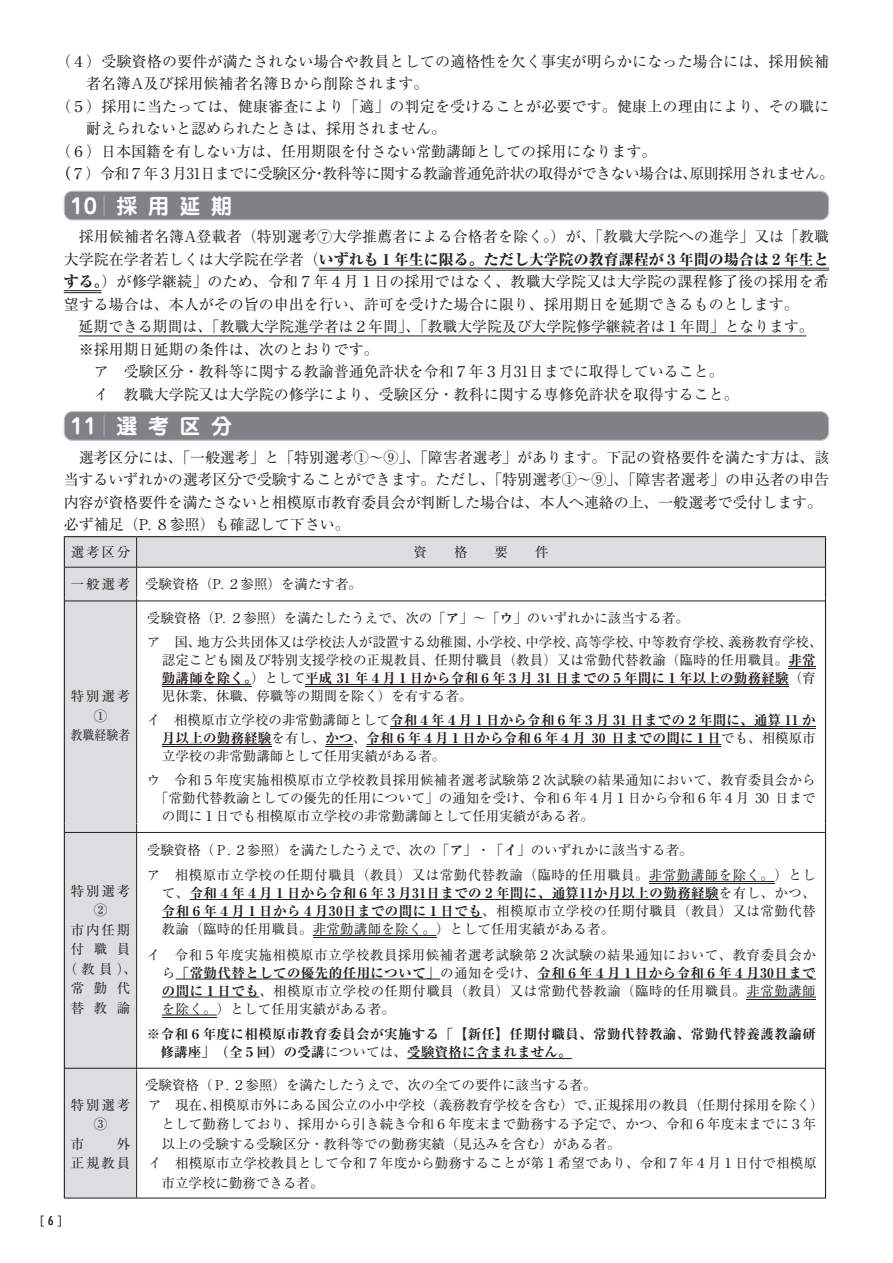
<style>
.page{position:relative;width:893px;height:1263px;background:#fff}
.page>*{position:absolute;margin:0;border:0;box-sizing:border-box;transform-origin:0 0}
.t1{font:700 21px "Jun 501 Pro";letter-spacing:.5em;color:#fff}
.t2{font:15px/22.5px "Ryumin Pro";color:#231f20;text-align:justify}
.t3{font:15px "Ryumin Pro";letter-spacing:-.04em;color:#231f20}
.t4{font:13.5px/18px "Ryumin Pro";letter-spacing:.01em;color:#231f20;text-align:justify}
.t5{font:700 expanded 13.5px/18px "Ryumin Pro";letter-spacing:.015em;color:#231f20;text-align:justify}
.t6{font:13.5px/25.5px "Ryumin Pro";letter-spacing:.035em;color:#231f20}
.t7{font:700 expanded 13.5px/18px "Ryumin Pro";letter-spacing:.035em;color:#231f20}
.t8{font:13.5px/19.5px "Ryumin Pro";letter-spacing:.3em;color:#231f20;text-align:center}
.t9{font:12px "Shin Go Pro";color:#231f20}
.s1{font-size:21.45px;color:#bcbdc0}
.s2{font-weight:800}
.s3{font-family:"Futura";font-weight:500;font-stretch:condensed}
.s4{font-weight:700;font-stretch:expanded}
.s5{font-weight:400;font-stretch:normal}
</style>
<div class="page">
<hr style="left:319px;top:268px;width:510px;height:1px;background:#231f20">
<hr style="left:319px;top:270px;width:510px;height:1px;background:#231f20">
<hr style="left:64px;top:290px;width:37px;height:1px;background:#231f20">
<hr style="left:64px;top:292px;width:37px;height:1px;background:#231f20">
<hr style="left:79px;top:336px;width:727px;height:1px;background:#231f20">
<div style="left:64px;top:191px;width:765px;height:29px;background:#808285;border-radius:8px"></div>
<div style="left:64px;top:191px;width:765px;height:29px;border:1px solid #bcbdc0;border-radius:8px"></div>
<div style="left:64px;top:412px;width:765px;height:28px;background:#808285;border-radius:8px"></div>
<div style="left:64px;top:411px;width:765px;height:30px;border:1px solid #bcbdc0;border-radius:8px"></div>
<svg style="left:65px;top:537px;width:760px;height:661px"></svg>
<hr style="left:64px;top:536px;width:73px;height:1px;background:#231f20">
<hr style="left:64px;top:537px;width:1px;height:30px;background:#231f20">
<hr style="left:137px;top:536px;width:689px;height:1px;background:#231f20">
<hr style="left:825px;top:537px;width:1px;height:30px;background:#231f20">
<hr style="left:64px;top:567px;width:1px;height:31px;background:#231f20">
<hr style="left:825px;top:567px;width:1px;height:31px;background:#231f20">
<hr style="left:64px;top:598px;width:1px;height:225px;background:#231f20">
<hr style="left:825px;top:598px;width:1px;height:225px;background:#231f20">
<hr style="left:64px;top:823px;width:1px;height:247px;background:#231f20">
<hr style="left:825px;top:823px;width:1px;height:247px;background:#231f20">
<hr style="left:64px;top:1070px;width:1px;height:128px;background:#231f20">
<hr style="left:825px;top:1070px;width:1px;height:128px;background:#231f20">
<hr style="left:136px;top:537px;width:1px;height:30px;background:#231f20">
<hr style="left:65px;top:567px;width:72px;height:1px;background:#231f20">
<hr style="left:137px;top:567px;width:688px;height:1px;background:#231f20">
<hr style="left:136px;top:567px;width:1px;height:30px;background:#231f20">
<hr style="left:65px;top:601px;width:72px;height:1px;background:#231f20">
<hr style="left:137px;top:601px;width:688px;height:1px;background:#231f20">
<hr style="left:136px;top:598px;width:1px;height:225px;background:#231f20">
<hr style="left:65px;top:832px;width:72px;height:1px;background:#231f20">
<hr style="left:137px;top:832px;width:688px;height:1px;background:#231f20">
<hr style="left:136px;top:823px;width:1px;height:247px;background:#231f20">
<hr style="left:65px;top:1068px;width:72px;height:1px;background:#231f20">
<hr style="left:137px;top:1068px;width:688px;height:1px;background:#231f20">
<hr style="left:136px;top:1070px;width:1px;height:128px;background:#231f20">
<hr style="left:64px;top:1198px;width:73px;height:1px;background:#231f20">
<hr style="left:137px;top:1198px;width:689px;height:1px;background:#231f20">
<hr style="left:649px;top:881px;width:125px;height:1px;background:#231f20">
<hr style="left:190px;top:899px;width:529px;height:1px;background:#231f20">
<hr style="left:162px;top:917px;width:320px;height:1px;background:#231f20">
<hr style="left:313px;top:935px;width:123px;height:1px;background:#231f20">
<hr style="left:176px;top:979px;width:264px;height:1px;background:#231f20">
<hr style="left:538px;top:979px;width:278px;height:1px;background:#231f20">
<hr style="left:162px;top:997px;width:97px;height:1px;background:#231f20">
<hr style="left:747px;top:997px;width:69px;height:1px;background:#231f20">
<hr style="left:162px;top:1015px;width:55px;height:1px;background:#231f20">
<hr style="left:407px;top:1058px;width:165px;height:1px;background:#231f20">
<hr style="left:162px;top:684px;width:89px;height:1px;background:#231f20">
<hr style="left:305px;top:684px;width:484px;height:1px;background:#231f20">
<hr style="left:390px;top:726px;width:426px;height:1px;background:#231f20">
<hr style="left:162px;top:744px;width:110px;height:1px;background:#231f20">
<hr style="left:367px;top:744px;width:354px;height:1px;background:#231f20">
<svg style="left:788px;top:666px;width:28px;height:3px"></svg>
<hr style="left:162px;top:686px;width:89px;height:1px;background:#231f20">
<hr style="left:305px;top:686px;width:484px;height:1px;background:#231f20">
<hr style="left:390px;top:728px;width:426px;height:1px;background:#231f20">
<hr style="left:162px;top:746px;width:110px;height:1px;background:#231f20">
<svg style="left:326px;top:744px;width:27px;height:3px"></svg>
<hr style="left:367px;top:746px;width:354px;height:1px;background:#231f20">
<hr style="left:649px;top:883px;width:125px;height:1px;background:#231f20">
<hr style="left:313px;top:937px;width:123px;height:1px;background:#231f20">
<hr style="left:747px;top:999px;width:69px;height:1px;background:#231f20">
<hr style="left:162px;top:1017px;width:55px;height:1px;background:#231f20">
<p class="t2" style="left:56px;top:49px;width:774px">（４）受験資格の要件が満たされない場合や教員としての適格性を欠く事実が明らかになった場合には、採用候補</p>
<p class="t2" style="left:86px;top:71px;width:344px">者名簿A及び採用候補者名簿Ｂから削除されます。</p>
<p class="t2" style="left:56px;top:94px;width:774px">（５）採用に当たっては、健康審査により「適」の判定を受けることが必要です。健康上の理由により、その職に</p>
<p class="t2" style="left:86px;top:116px;width:361px">耐えられないと認められたときは、採用されません。</p>
<p class="t2" style="left:56px;top:139px;width:601px">（６）日本国籍を有しない方は、任用期限を付さない常勤講師としての採用になります。</p>
<p class="t3" style="left:56px;top:162px;width:779px">（７）令和７年３月31日までに受験区分・教科等に関する教諭普通免許状の取得ができない場合は、原則採用されません。</p>
<h1 class="t1" style="left:70px;top:189px;width:163px">10<span class="s1">│</span>採用延期</h1>
<p class="t2" style="left:64px;top:224px;width:767px">　採用候補者名簿A登載者（特別選考⑦大学推薦者による合格者を除く。）が、「教職大学院への進学」又は「教職大学院在学者若しくは大学院在学者（<span class="s2">いずれも１年生に限る。ただし大学院の教育課程が３年間の場合は２年生とする。</span>）が修学継続」のため、令和７年４月１日の採用ではなく、教職大学院又は大学院の課程修了後の採用を希望する場合は、本人がその旨の申出を行い、許可を受けた場合に限り、採用期日を延期できるものとします。</p>
<p class="t2" style="left:79px;top:314px;width:737px">延期できる期間は、「教職大学院進学者は２年間」、「教職大学院及び大学院修学継続者は１年間」となります。</p>
<p class="t2" style="left:64px;top:337px;width:316px">　※採用期日延期の条件は、次のとおりです。</p>
<p class="t2" style="left:94px;top:359px;width:631px">ア 受験区分・教科等に関する教諭普通免許状を令和７年３月31日までに取得していること。</p>
<p class="t2" style="left:94px;top:382px;width:646px">イ　教職大学院又は大学院の修学により、受験区分・教科に関する専修免許状を取得すること。</p>
<h1 class="t1" style="left:70px;top:409px;width:163px">11<span class="s1">│</span>選考区分</h1>
<p class="t2" style="left:64px;top:445px;width:767px;text-align:left;text-indent:15px">選考区分には、「一般選考」と「特別選考①～⑨」、「障害者選考」があります。下記の資格要件を満たす方は、該当するいずれかの選考区分で受験することができます。ただし、「特別選考①～⑨」、「障害者選考」の申込者の申告内容が資格要件を満たさないと相模原市教育委員会が判断した場合は、本人へ連絡の上、一般選考で受付します。必ず補足（P. ８参照）も確認して下さい。</p>
<p class="t4" style="left:71px;top:542px;width:61px">選考区分</p>
<p class="t4" style="left:71px;top:574px;width:293px">一般選考 受験資格（P. ２参照）を満たす者。</p>
<p class="t4" style="left:71px;top:685px;width:61px;line-height:19.5px;text-align:center">特別選考<br>①<br>教職経験者</p>
<p class="t8" style="left:64px;top:880px;width:74px">特別選考<br>②<br>市内任期付職員（教員）、常勤代替教諭</p>
<p class="t4" style="left:71px;top:1095px;width:61px">特別選考</p>
<p class="t4" style="left:94px;top:1114px;width:15px">③</p>
<p class="t4" style="left:71px;top:1134px;width:15px">市</p>
<p class="t4" style="left:71px;top:1133px;width:61px;line-height:19.5px;text-align:right">外<br>正規教員</p>
<p class="t9" style="left:40px;top:1210px;width:24px">[<span class="s3">6</span>]</p>
<p class="t4" style="left:147px;top:605px;width:677px;line-height:24px">受験資格（P. ２参照）を満たしたうえで、次の「<span class="s4">ア</span>」～「<span class="s4">ウ</span>」のいずれかに該当する者。<br>ア　国、地方公共団体又は学校法人が設置する幼稚園、小学校、中学校、高等学校、中等教育学校、義務教育学校、</p>
<p class="t4" style="left:162px;top:650px;width:655px">認定こども園及び特別支援学校の正規教員、任期付職員（教員）又は常勤代替教諭（臨時的任用職員。<span class="s4">非常勤講師を除く。</span>）として<span class="s4">平成 31 年４月１日から令和６年３月 31 日までの５年間に１年以上の勤務経験</span>（育児休業、休職、停職等の期間を除く）を有する者。</p>
<p class="t5" style="left:162px;top:710px;width:655px;text-indent:-15px"><span class="s5">イ 相模原市立学校の非常勤講師として</span>令和４年４月１日から令和６年３月 31 日までの２年間に、通算 11 か月以上の勤務経験<span class="s5">を有し、</span>かつ<span class="s5">、</span>令和６年４月１日から令和６年４月 30 日までの間に１日<span class="s5">でも、相模原市立学校の非常勤講師として任用実績がある者。</span></p>
<p class="t4" style="left:147px;top:770px;width:670px">ウ 令和５年度実施相模原市立学校教員採用候補者選考試験第２次試験の結果通知において、教育委員会から</p>
<p class="t4" style="left:155px;top:788px;width:662px">「常勤代替教諭としての優先的任用について」の通知を受け、令和６年４月１日から令和６年４月 30 日まで</p>
<p class="t4" style="left:162px;top:806px;width:433px">の間に１日でも相模原市立学校の非常勤講師として任用実績がある者。</p>
<p class="t6" style="left:147px;top:836px;width:670px">受験資格（Ｐ. ２参照）を満たしたうえで、次の「<span class="s4">ア</span>」・「<span class="s4">イ</span>」のいずれかに該当する者。<br>ア　相模原市立学校の任期付職員（教員）又は常勤代替教諭（臨時的任用職員。非常勤講師を除く。）とし</p>
<p class="t4" style="left:162px;top:883px;width:655px">て、<span class="s4">令和４年４月１日から令和６年３月31日までの２年間に、通算11か月以上の勤務経験</span>を有し、かつ、<span class="s4">令和６年４月１日から４月30日までの間に１日でも</span>、相模原市立学校の任期付職員（教員）又は常勤代替教諭（臨時的任用職員。非常勤講師を除く。）として任用実績がある者。</p>
<p class="t4" style="left:162px;top:945px;width:655px;text-indent:-15px">イ　令和５年度実施相模原市立学校教員採用候補者選考試験第２次試験の結果通知において、教育委員会から<span class="s4">「常勤代替としての優先的任用について」</span>の通知を受け、<span class="s4">令和６年４月１日から令和６年４月30日までの間に１日でも</span>、相模原市立学校の任期付職員（教員）又は常勤代替教諭（臨時的任用職員。非常勤講師を除く。）として任用実績がある者。</p>
<p class="t7" style="left:160px;top:1024px;width:657px;text-indent:-14px">※令和６年度に相模原市教育委員会が実施する「【新任】任期付職員、常勤代替教諭、常勤代替養護教諭研修講座」（全５回）の受講<span class="s5">については、</span>受験資格に含まれません。</p>
<p class="t4" style="left:145px;top:1075px;width:453px">受験資格（Ｐ. ２参照）を満たしたうえで、次の全ての要件に該当する者。</p>
<p class="t4" style="left:148px;top:1095px;width:677px">ア 現在、相模原市外にある国公立の小中学校（義務教育学校を含む）で、正規採用の教員（任期付採用を除く）</p>
<p class="t4" style="left:162px;top:1114px;width:656px">として勤務しており、採用から引き続き令和６年度末まで勤務する予定で、かつ、令和６年度末までに３年</p>
<p class="t4" style="left:162px;top:1134px;width:461px">以上の受験する受験区分・教科等での勤務実績（見込みを含む）がある者。</p>
<p class="t4" style="left:148px;top:1153px;width:670px">イ 相模原市立学校教員として令和７年度から勤務することが第１希望であり、令和７年４月１日付で相模原</p>
<p class="t4" style="left:162px;top:1173px;width:163px">市立学校に勤務できる者。</p>
</div>
